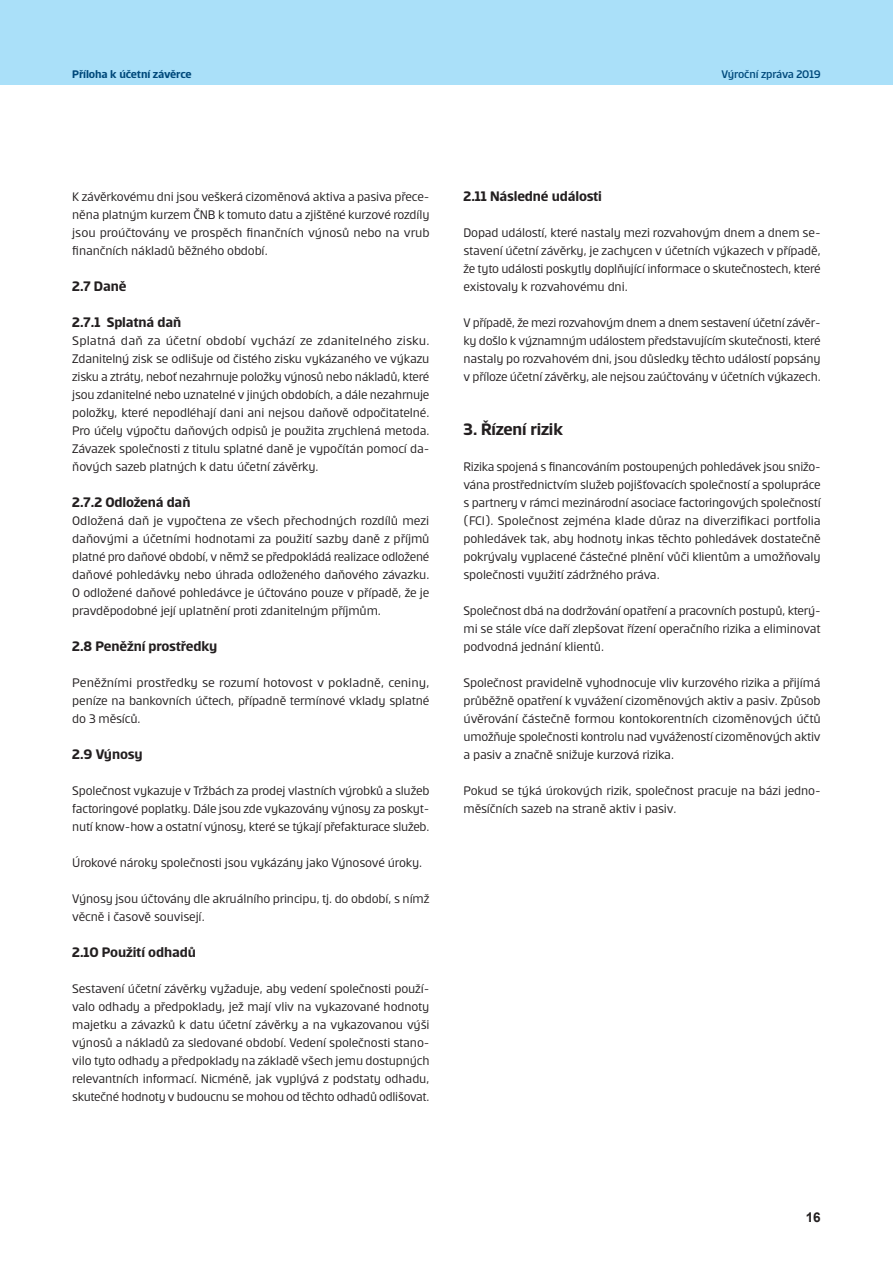
<style>
.page{position:relative;width:893px;height:1263px;background:#fff}
.page>*{position:absolute;margin:0;border:0;box-sizing:border-box;transform-origin:0 0}
.t1{font:700 18px "Erste";letter-spacing:-.01em;color:#231f20}
.t2{font:700 15px "Erste";letter-spacing:-.01em;color:#231f20}
.t3{font:13.5px/18px "Erste";letter-spacing:-.015em;color:#231f20;text-align:justify}
.t4{font:700 13.5px "Arial";color:#231f20}
.t5{font:700 12px "Erste";letter-spacing:-.015em;color:#00497b}
.t6{font:500 12px "Erste";letter-spacing:-.01em;color:#00497b}
</style>
<div class="page">
<div style="left:0;top:0;width:893px;height:85px;background:#aae0f9"></div>
<p class="t5" style="left:72px;top:68px;width:121px">Příloha k účetní závěrce</p>
<p class="t6" style="left:721px;top:68px;width:101px">Výroční zpráva 2019</p>
<p class="t3" style="left:72px;top:187px;width:359px">K závěrkovému dni jsou veškerá cizoměnová aktiva a pasiva přece&shy;něna platným kurzem ČNB k tomuto datu a zjištěné kurzové rozdíly jsou proúčtovány ve prospěch finančních výnosů nebo na vrub finančních nákladů běžného období.</p>
<p class="t2" style="left:72px;top:278px;width:56px">2.7 Daně</p>
<p class="t2" style="left:72px;top:314px;width:110px">2.7.1 Splatná daň</p>
<p class="t3" style="left:72px;top:331px;width:359px">Splatná daň za účetní období vychází ze zdanitelného zisku.<br>Zdanitelný zisk se odlišuje od čistého zisku vykázaného ve výkazu zisku a ztráty, neboť nezahrnuje položky výnosů nebo nákladů, které jsou zdanitelné nebo uznatelné v jiných obdobích, a dále nezahrnuje položky, které nepodléhají dani ani nejsou daňově odpočitatelné.<br>Pro účely výpočtu daňových odpisů je použita zrychlená metoda.<br>Závazek společnosti z titulu splatné daně je vypočítán pomocí da&shy;ňových sazeb platných k datu účetní závěrky.</p>
<p class="t2" style="left:72px;top:494px;width:120px">2.7.2 Odložená daň</p>
<p class="t3" style="left:72px;top:511px;width:359px">Odložená daň je vypočtena ze všech přechodných rozdílů mezi daňovými a účetními hodnotami za použití sazby daně z příjmů platné pro daňové období, v němž se předpokládá realizace odložené daňové pohledávky nebo úhrada odloženého daňového závazku.<br>O odložené daňové pohledávce je účtováno pouze v případě, že je pravděpodobné její uplatnění proti zdanitelným příjmům.</p>
<p class="t2" style="left:72px;top:638px;width:147px">2.8 Peněžní prostředky</p>
<p class="t3" style="left:72px;top:673px;width:359px">Peněžními prostředky se rozumí hotovost v pokladně, ceniny, peníze na bankovních účtech, případně termínové vklady splatné do 3 měsíců.</p>
<p class="t2" style="left:72px;top:746px;width:72px">2.9 Výnosy</p>
<p class="t3" style="left:72px;top:781px;width:359px">Společnost vykazuje v Tržbách za prodej vlastních výrobků a služeb factoringové poplatky. Dále jsou zde vykazovány výnosy za poskyt&shy;nutí know-how a ostatní výnosy, které se týkají přefakturace služeb.</p>
<p class="t3" style="left:72px;top:853px;width:351px">Úrokové nároky společnosti jsou vykázány jako Výnosové úroky.</p>
<p class="t3" style="left:72px;top:889px;width:359px">Výnosy jsou účtovány dle akruálního principu, tj. do období, s nímž věcně i časově souvisejí.</p>
<p class="t2" style="left:72px;top:944px;width:125px">2.10 Použití odhadů</p>
<p class="t3" style="left:72px;top:979px;width:359px">Sestavení účetní závěrky vyžaduje, aby vedení společnosti použí&shy;valo odhady a předpoklady, jež mají vliv na vykazované hodnoty majetku a závazků k datu účetní závěrky a na vykazovanou výši výnosů a nákladů za sledované období. Vedení společnosti stano&shy;vilo tyto odhady a předpoklady na základě všech jemu dostupných relevantních informací. Nicméně, jak vyplývá z podstaty odhadu, skutečné hodnoty v budoucnu se mohou od těchto odhadů odlišovat.</p>
<p class="t2" style="left:463px;top:188px;width:140px">2.11 Následné události</p>
<p class="t3" style="left:463px;top:223px;width:359px">Dopad událostí, které nastaly mezi rozvahovým dnem a dnem se&shy;stavení účetní závěrky, je zachycen v účetních výkazech v případě, že tyto události poskytly doplňující informace o skutečnostech, které existovaly k rozvahovému dni.</p>
<p class="t3" style="left:463px;top:313px;width:359px">V případě, že mezi rozvahovým dnem a dnem sestavení účetní závěr&shy;ky došlo k významným událostem představujícím skutečnosti, které nastaly po rozvahovém dni, jsou důsledky těchto událostí popsány v příloze účetní závěrky, ale nejsou zaúčtovány v účetních výkazech.</p>
<h1 class="t1" style="left:463px;top:420px;width:101px">3. Řízení rizik</h1>
<p class="t3" style="left:463px;top:457px;width:359px">Rizika spojená s financováním postoupených pohledávek jsou snižo&shy;vána prostřednictvím služeb pojišťovacích společností a spolupráce s partnery v rámci mezinárodní asociace factoringových společností (FCI). Společnost zejména klade důraz na diverzifikaci portfolia pohledávek tak, aby hodnoty inkas těchto pohledávek dostatečně pokrývaly vyplacené částečné plnění vůči klientům a umožňovaly společnosti využití zádržného práva.</p>
<p class="t3" style="left:463px;top:601px;width:359px">Společnost dbá na dodržování opatření a pracovních postupů, který&shy;mi se stále více daří zlepšovat řízení operačního rizika a eliminovat podvodná jednání klientů.</p>
<p class="t3" style="left:463px;top:673px;width:359px">Společnost pravidelně vyhodnocuje vliv kurzového rizika a přijímá průběžně opatření k vyvážení cizoměnových aktiv a pasiv. Způsob úvěrování částečně formou kontokorentních cizoměnových účtů umožňuje společnosti kontrolu nad vyvážeností cizoměnových aktiv a pasiv a značně snižuje kurzová rizika.</p>
<p class="t3" style="left:463px;top:781px;width:359px">Pokud se týká úrokových rizik, společnost pracuje na bázi jedno&shy;měsíčních sazeb na straně aktiv i pasiv.</p>
<p class="t4" style="left:806px;top:1207px;width:17px">16</p>
</div>
